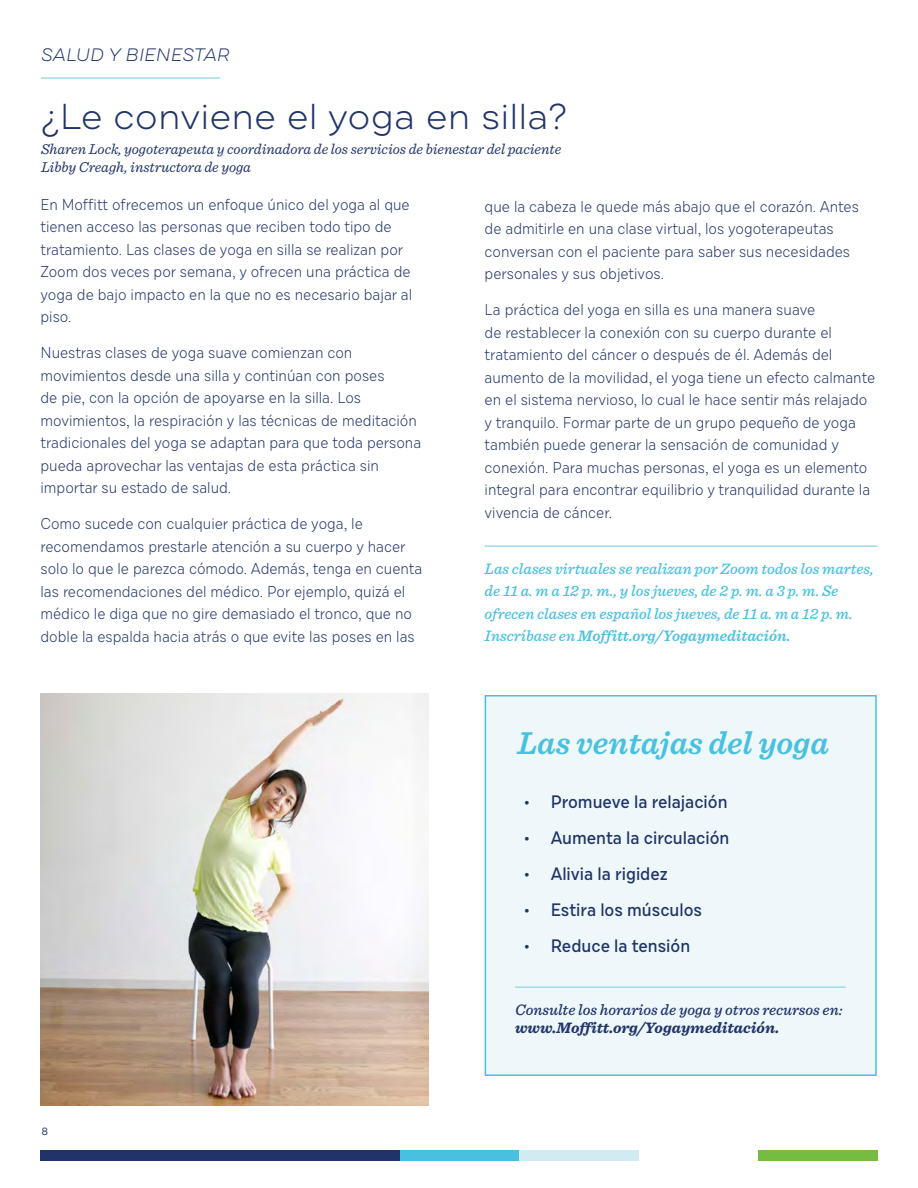
<style>
.page{position:relative;width:918px;height:1188px;background:#fff}
.page>*{position:absolute;margin:0;border:0;box-sizing:border-box;transform-origin:0 0}
.t1{font:300 36px "Draft A";color:#21346a}
.t2{font:italic 600 33px "Sentinel";color:#48c1e1}
.t3{font:500 18px "Draft D";color:#21346a}
.t4{font:italic 300 18px "Draft A";color:#21346a}
.t5{font:300 15.75px/22.5px "Draft D";color:#21346a}
.t6{font:italic 500 15.75px/22.5px "Sentinel";color:#48c1e1}
.t7{font:italic 500 15.75px "Sentinel";color:#21346a}
.t8{font:italic 700 15.75px "Sentinel";color:#21346a}
.t9{font:italic 15px/18px "Sentinel";color:#21346a}
.t10{font:10.5px "Draft A";color:#21346a}
.s1{font-weight:600}
</style>
<div class="page">
<div style="left:758px;top:1150px;width:120px;height:11px;background:#76bc43"></div>
<div style="left:519px;top:1150px;width:120px;height:11px;background:#d0ebf1"></div>
<div style="left:399px;top:1150px;width:120px;height:11px;background:#48c1e1"></div>
<div style="left:40px;top:1150px;width:360px;height:11px;background:#21346a"></div>
<hr style="left:41px;top:77px;width:179px;height:2px;background:#a3d9e8">
<div style="left:485px;top:695px;width:392px;height:381px;background:#eef7f9;border:2px solid #48c1e1"></div>
<hr style="left:515px;top:986px;width:331px;height:2px;background:#a3d9e8">
<hr style="left:485px;top:545px;width:393px;height:2px;background:#a3d9e8">
<img style="left:41px;top:693px;width:387px;height:413px">
<p class="t4" style="left:41px;top:44px;width:190px">SALUD Y BIENESTAR</p>
<h1 class="t1" style="left:41px;top:95px;width:528px">¿Le conviene el yoga en silla?</h1>
<p class="t9" style="left:41px;top:139px;width:522px">Sharen Lock, yogoterapeuta y coordinadora de los servicios de bienestar del paciente<br>Libby Creagh, instructora de yoga</p>
<p class="t5" style="left:40px;top:194px;width:373px">En Moffitt ofrecemos un enfoque único del yoga al que tienen acceso las personas que reciben todo tipo de tratamiento. Las clases de yoga en silla se realizan por Zoom dos veces por semana, y ofrecen una práctica de yoga de bajo impacto en la que no es necesario bajar al piso.</p>
<p class="t5" style="left:40px;top:343px;width:382px">Nuestras clases de yoga suave comienzan con movimientos desde una silla y continúan con poses<br>de pie, con la opción de apoyarse en la silla. Los movimientos, la respiración y las técnicas de meditación tradicionales del yoga se adaptan para que toda persona pueda aprovechar las ventajas de esta práctica sin importar su estado de salud.</p>
<p class="t5" style="left:40px;top:514px;width:383px">Como sucede con cualquier práctica de yoga, le recomendamos prestarle atención a su cuerpo y hacer solo lo que le parezca cómodo. Además, tenga en cuenta las recomendaciones del médico. Por ejemplo, quizá el médico le diga que no gire demasiado el tronco, que no doble la espalda hacia atrás o que evite las poses en las</p>
<p class="t5" style="left:485px;top:196px;width:376px">que la cabeza le quede más abajo que el corazón. Antes de admitirle en una clase virtual, los yogoterapeutas conversan con el paciente para saber sus necesidades personales y sus objetivos.</p>
<p class="t5" style="left:485px;top:300px;width:392px">La práctica del yoga en silla es una manera suave<br>de restablecer la conexión con su cuerpo durante el tratamiento del cáncer o después de él. Además del aumento de la movilidad, el yoga tiene un efecto calmante en el sistema nervioso, lo cual le hace sentir más relajado y tranquilo. Formar parte de un grupo pequeño de yoga también puede generar la sensación de comunidad y conexión. Para muchas personas, el yoga es un elemento integral para encontrar equilibrio y tranquilidad durante la vivencia de cáncer.</p>
<p class="t6" style="left:485px;top:557px;width:391px">Las clases virtuales se realizan por Zoom todos los martes, de 11 a. m a 12 p. m., y los jueves, de 2 p. m. a 3 p. m. Se ofrecen clases en español los jueves, de 11 a. m a 12 p. m.<br>Inscríbase en <span class="s1">Moffitt.org/Yogaymeditación.</span></p>
<h2 class="t2" style="left:517px;top:717px;width:313px">Las ventajas del yoga</h2>
<p class="t3" style="left:524px;top:791px;width:205px">• Promueve la relajación</p>
<p class="t3" style="left:524px;top:827px;width:207px">• Aumenta la circulación</p>
<p class="t3" style="left:524px;top:863px;width:146px">• Alivia la rigidez</p>
<p class="t3" style="left:524px;top:899px;width:180px">• Estira los músculos</p>
<p class="t3" style="left:524px;top:935px;width:168px">• Reduce la tensión</p>
<p class="t10" style="left:41px;top:1125px;width:8px">8</p>
<p class="t7" style="left:515px;top:998px;width:329px">Consulte los horarios de yoga y otros recursos en:</p>
<p class="t8" style="left:515px;top:1015px;width:266px">www.Moffitt.org/Yogaymeditación.</p>
</div>
